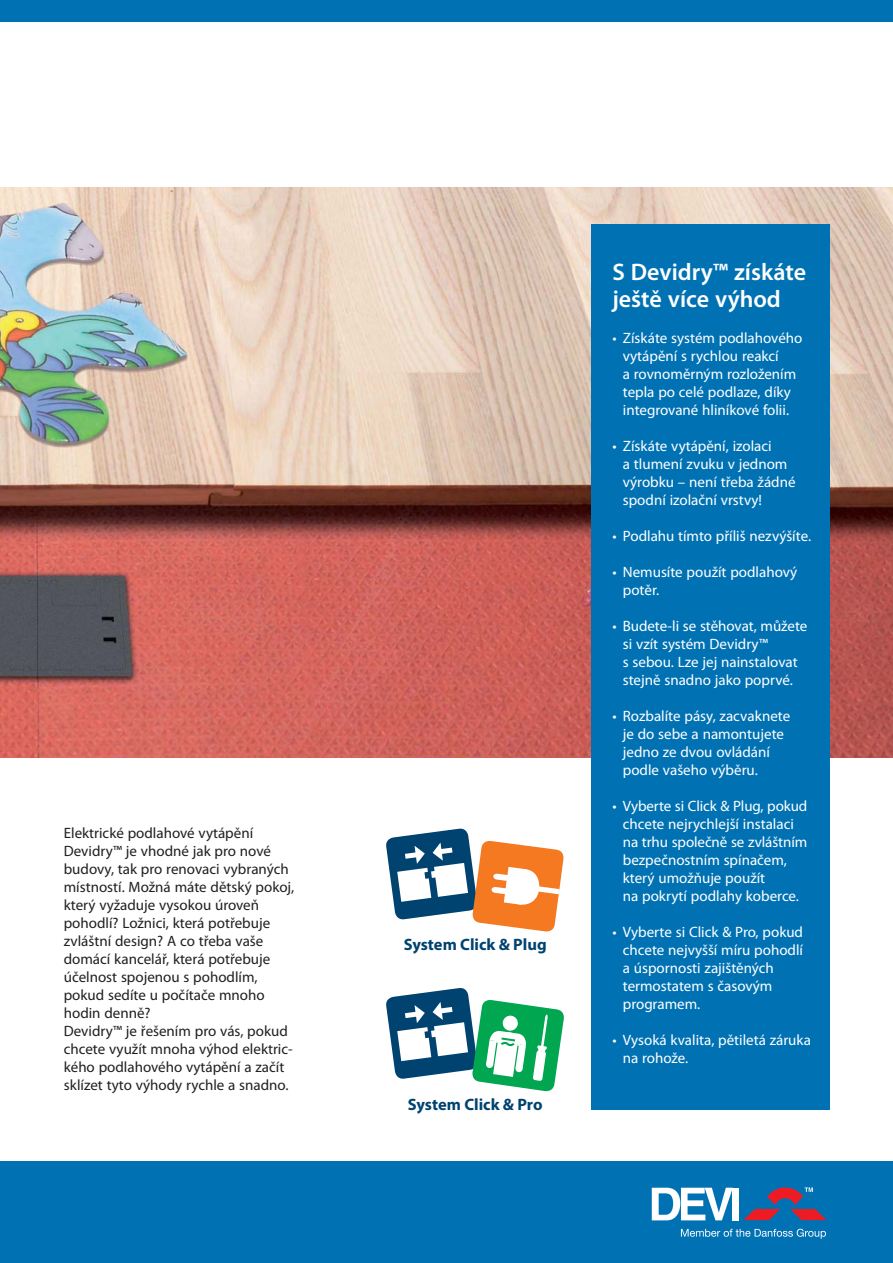
<style>
.page{position:relative;width:893px;height:1263px;background:#fff}
.page>*{position:absolute;margin:0;border:0;box-sizing:border-box;transform-origin:0 0}
.t1{font:600 24px/27px "Myriad Pro";color:#fff}
.t2{font:700 16.5px "Myriad Pro";color:#004370}
.t3{font:15px/18px "Myriad Pro";color:#fff}
.t4{font:15px/18px "Myriad Pro";color:#231f20}
</style>
<div class="page">
<div style="left:0;top:1161px;width:893px;height:102px;background:#0072b4"></div>
<svg style="left:652px;top:1188px;width:80px;height:32px"></svg>
<div style="left:732px;top:1188px;width:7px;height:32px;background:#fff"></div>
<svg style="left:744px;top:1187px;width:82px;height:33px"></svg>
<svg style="left:681px;top:1229px;width:145px;height:10px"></svg>
<div style="left:0;top:0;width:893px;height:21px;background:#0072b4"></div>
<img style="left:0;top:187px;width:893px;height:571px">
<div style="left:591px;top:224px;width:238px;height:886px;background:#0072b4"></div>
<svg style="left:386px;top:988px;width:178px;height:104px"></svg>
<svg style="left:386px;top:828px;width:178px;height:104px"></svg>
<p class="t4" style="left:64px;top:826px;width:232px">Elektrické podlahové vytápění<br>Devidry™ je vhodné jak pro nové budovy, tak pro renovaci vybraných místností. Možná máte dětský pokoj, který vyžaduje vysokou úroveň pohodlí? Ložnici, která potřebuje zvláštní design? A co třeba vaše domácí kancelář, která potřebuje účelnost spojenou s pohodlím, pokud sedíte u počítače mnoho hodin denně?<br>Devidry™ je řešením pro vás, pokud chcete využít mnoha výhod elektric&shy;kého podlahového vytápění a začít sklízet tyto výhody rychle a snadno.</p>
<p class="t2" style="left:404px;top:938px;width:144px">System Click &amp; Plug</p>
<p class="t2" style="left:408px;top:1098px;width:136px">System Click &amp; Pro</p>
<h1 class="t1" style="left:612px;top:261px;width:195px">S Devidry™ získáte ještě více výhod</h1>
<p class="t3" style="left:623px;top:331px;width:181px;text-indent:-10px">• Získáte systém podlahového vytápění s rychlou reakcí<br>a rovnoměrným rozložením tepla po celé podlaze, díky integrované hliníkové folii.</p>
<p class="t3" style="left:623px;top:439px;width:174px;text-indent:-10px">• Získáte vytápění, izolaci<br>a tlumení zvuku v jednom výrobku – není třeba žádné spodní izolační vrstvy!</p>
<p class="t3" style="left:612px;top:529px;width:200px">• Podlahu tímto příliš nezvýšíte.</p>
<p class="t3" style="left:623px;top:565px;width:176px;text-indent:-10px">• Nemusíte použít podlahový potěr.</p>
<p class="t3" style="left:623px;top:619px;width:186px;text-indent:-10px">• Budete-li se stěhovat, můžete si vzít systém Devidry™<br>s sebou. Lze jej nainstalovat stejně snadno jako poprvé.</p>
<p class="t3" style="left:623px;top:709px;width:169px;text-indent:-10px">• Rozbalíte pásy, zacvaknete je do sebe a namontujete jedno ze dvou ovládání podle vašeho výběru.</p>
<p class="t3" style="left:623px;top:799px;width:186px;text-indent:-10px">• Vyberte si Click &amp; Plug, pokud chcete nejrychlejší instalaci na trhu společně se zvláštním bezpečnostním spínačem, který umožňuje použít<br>na pokrytí podlahy koberce.</p>
<p class="t3" style="left:623px;top:925px;width:182px;text-indent:-10px">• Vyberte si Click &amp; Pro, pokud chcete nejvyšší míru pohodlí a úspornosti zajištěných termostatem s časovým programem.</p>
<p class="t3" style="left:623px;top:1033px;width:190px;text-indent:-10px">• Vysoká kvalita, pětiletá záruka na rohože.</p>
</div>
